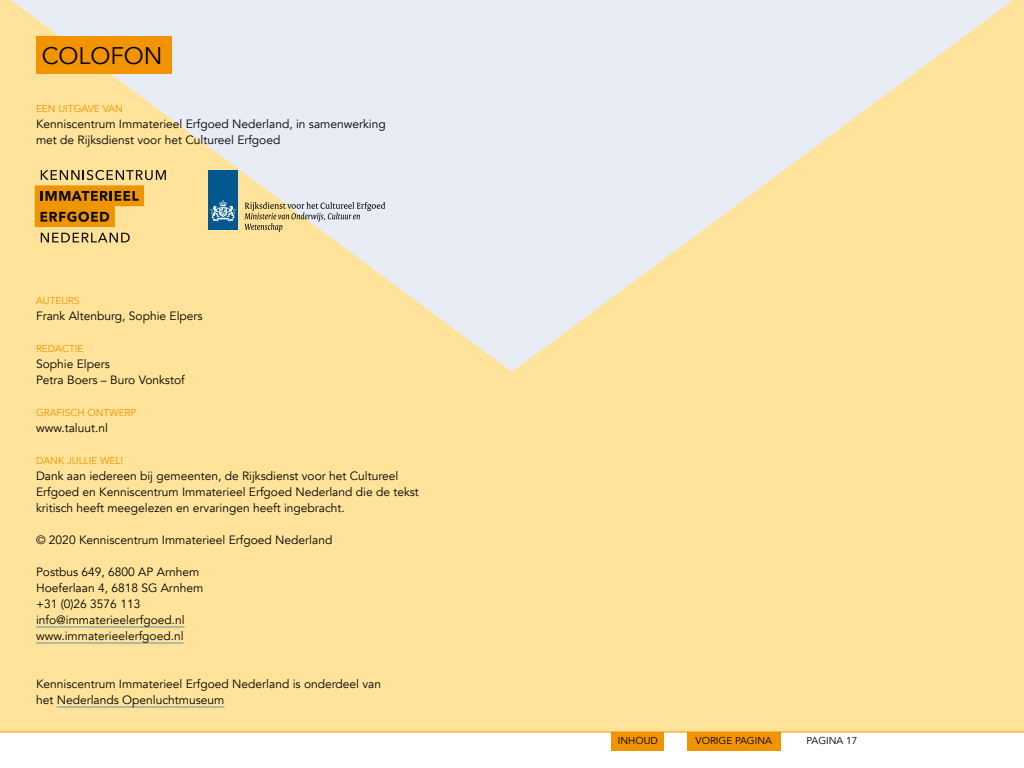
<style>
.page{position:relative;width:1024px;height:768px;background:#fff}
.page>*{position:absolute;margin:0;border:0;box-sizing:border-box;transform-origin:0 0}
.t1{font:500 24px "Avenir";color:#000}
.plat{font:12px/16px "Avenir";color:#000}
.tk_oranje_vet{font:900 10px "Avenir";color:#f29400}
.t2{font:500 10px "Avenir";color:#000}
.t3{font:900 10px "Avenir";color:#000}
</style>
<div class="page">
<div style="left:0;top:0;width:1024px;height:732px;background:#ffe39a"></div>
<svg style="left:11px;top:0;width:1002px;height:372px;fill:#e7ecf5"></svg>
<hr style="left:0;top:732px;width:1024px;height:1px;background:#f29400">
<div style="left:36px;top:36px;width:136px;height:37px;background:#f29400"></div>
<hr style="left:36px;top:627px;width:149px;height:1px;background:#6190b9">
<hr style="left:36px;top:643px;width:148px;height:1px;background:#6190b9">
<hr style="left:57px;top:707px;width:168px;height:1px;background:#6190b9">
<svg style="left:35px;top:170px;width:131px;height:57px"></svg>
<svg style="left:41px;top:233px;width:89px;height:9px"></svg>
<div style="left:208px;top:170px;width:30px;height:60px;background:#00588e"></div>
<svg style="left:210px;top:200px;width:26px;height:22px"></svg>
<svg style="left:244px;top:202px;width:141px;height:30px"></svg>
<div style="left:687px;top:732px;width:93px;height:19px;background:#f29400"></div>
<div style="left:611px;top:732px;width:53px;height:19px;background:#f29400"></div>
<p class="t1" style="left:42px;top:41px;width:122px">COLOFON</p>
<p class="tk_oranje_vet" style="left:36px;top:103px;width:88px">EEN UITGAVE VAN</p>
<p class="plat" style="left:36px;top:116px;width:351px">Kenniscentrum Immaterieel Erfgoed Nederland, in samenwerking</p>
<p class="plat" style="left:36px;top:132px;width:246px">met de Rijksdienst voor het Cultureel Erfgoed</p>
<p class="tk_oranje_vet" style="left:36px;top:295px;width:45px">AUTEURS</p>
<p class="plat" style="left:36px;top:308px;width:168px">Frank Altenburg, Sophie Elpers</p>
<p class="tk_oranje_vet" style="left:36px;top:343px;width:49px">REDACTIE</p>
<p class="plat" style="left:36px;top:356px;width:75px">Sophie Elpers</p>
<p class="plat" style="left:36px;top:372px;width:150px">Petra Boers – Buro Vonkstof</p>
<p class="tk_oranje_vet" style="left:36px;top:407px;width:102px">GRAFISCH ONTWERP</p>
<p class="plat" style="left:36px;top:420px;width:73px">www.taluut.nl</p>
<p class="tk_oranje_vet" style="left:36px;top:455px;width:89px">DANK JULLIE WEL!</p>
<p class="plat" style="left:36px;top:468px;width:384px">Dank aan iedereen bij gemeenten, de Rijksdienst voor het Cultureel<br>Erfgoed en Kenniscentrum Immaterieel Erfgoed Nederland die de tekst kritisch heeft meegelezen en ervaringen heeft ingebracht.</p>
<p class="plat" style="left:36px;top:532px;width:298px">© 2020 Kenniscentrum Immaterieel Erfgoed Nederland</p>
<p class="plat" style="left:36px;top:564px;width:165px">Postbus 649, 6800 AP Arnhem</p>
<p class="plat" style="left:36px;top:580px;width:169px">Hoeferlaan 4, 6818 SG Arnhem</p>
<p class="plat" style="left:36px;top:596px;width:106px">+31 (0)26 3576 113</p>
<p class="plat" style="left:36px;top:612px;width:150px">info@immaterieelerfgoed.nl</p>
<p class="plat" style="left:36px;top:628px;width:149px">www.immaterieelerfgoed.nl</p>
<p class="plat" style="left:36px;top:676px;width:347px">Kenniscentrum Immaterieel Erfgoed Nederland is onderdeel van</p>
<p class="plat" style="left:36px;top:692px;width:190px">het Nederlands Openluchtmuseum</p>
<p class="t3" style="left:618px;top:735px;width:42px">INHOUD</p>
<p class="t2" style="left:696px;top:735px;width:78px">VORIGE PAGINA</p>
<p class="t2" style="left:807px;top:735px;width:52px">PAGINA 17</p>
</div>
